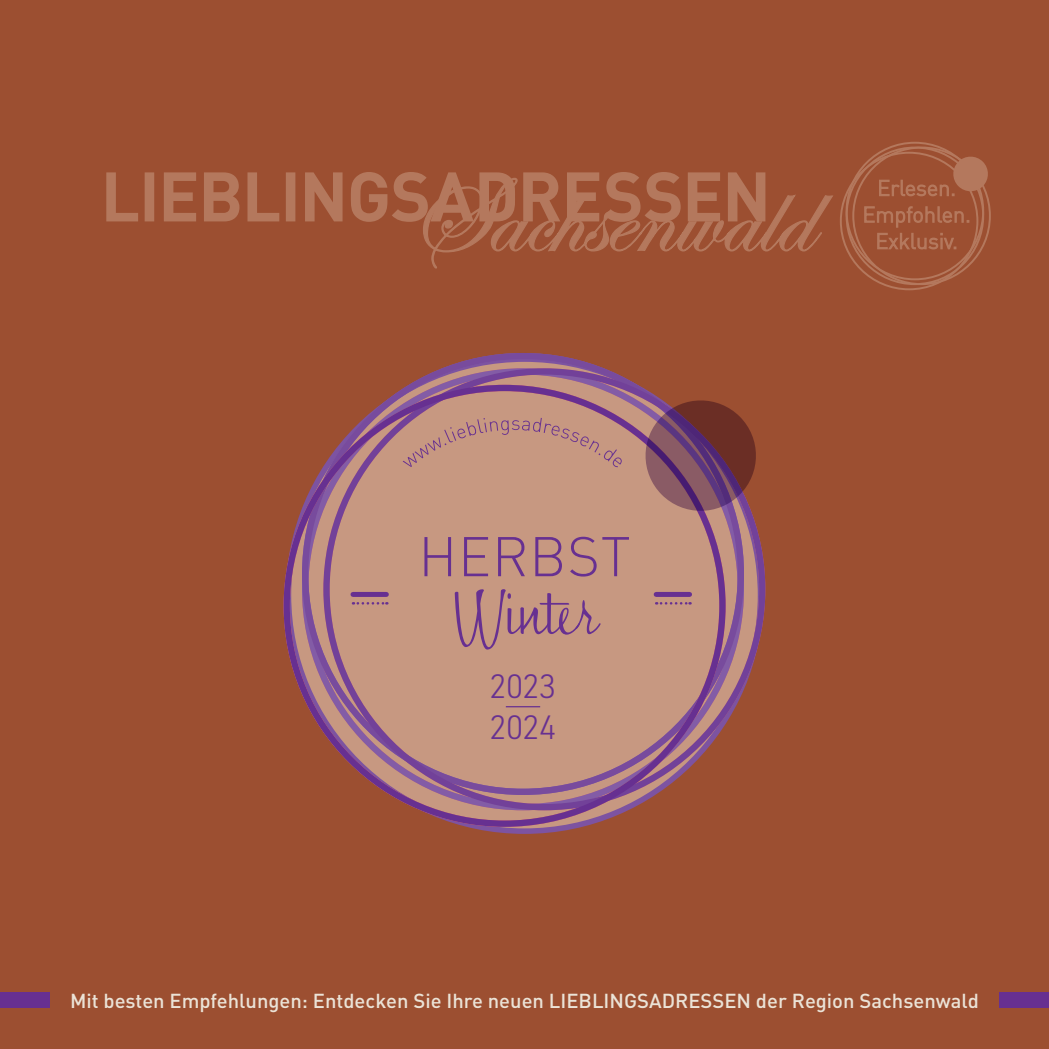
<style>
.page{position:relative;width:1049px;height:1049px;background:#9c4f31}
.page>*{position:absolute;margin:0;border:0;box-sizing:border-box;transform-origin:0 0}
.t1{font:62.5px "Scriptorama Hostess JF";color:#673091}
.t2{font:300 55px "DIN";letter-spacing:.015em;color:#673091}
.t3{font:300 33px "URWDIN";letter-spacing:-.04em;color:#673091}
.t4{font:500 20px "DIN";color:#ebe3d7}
</style>
<div class="page">
<svg style="left:443px;top:353px;width:160px;height:15px"></svg>
<svg style="left:409px;top:368px;width:356px;height:357px"></svg>
<svg style="left:106px;top:172px;width:727px;height:97px"></svg>
<svg style="left:840px;top:142px;width:151px;height:148px"></svg>
<div style="left:999px;top:992px;width:50px;height:15px;background:#673091"></div>
<div style="left:0;top:992px;width:50px;height:15px;background:#673091"></div>
<svg style="left:284px;top:385px;width:441px;height:442px;background:#b58278"></svg>
<div style="left:353px;top:592px;width:33px;height:5px;background:#673091"></div>
<svg style="left:353px;top:602px;width:34px;height:2px"></svg>
<div style="left:656px;top:592px;width:33px;height:5px;background:#673091"></div>
<svg style="left:656px;top:602px;width:34px;height:2px"></svg>
<svg style="left:643px;top:398px;width:115px;height:115px;background:#7e4a58"></svg>
<svg style="left:403px;top:418px;width:219px;height:49px;background:#c09181"></svg>
<hr style="left:506px;top:706px;width:34px;height:1px;background:#673091">
<p class="t2" style="left:418px;top:523px;width:214px">HERBST</p>
<p class="t1" style="left:452px;top:579px;width:146px">Winter</p>
<p class="t3" style="left:489px;top:665px;width:69px">2023</p>
<p class="t3" style="left:489px;top:706px;width:69px">2024</p>
<p class="t4" style="left:70px;top:987px;width:910px">Mit besten Empfehlungen: Entdecken Sie Ihre neuen LIEBLINGSADRESSEN der Region Sachsenwald</p>
</div>
